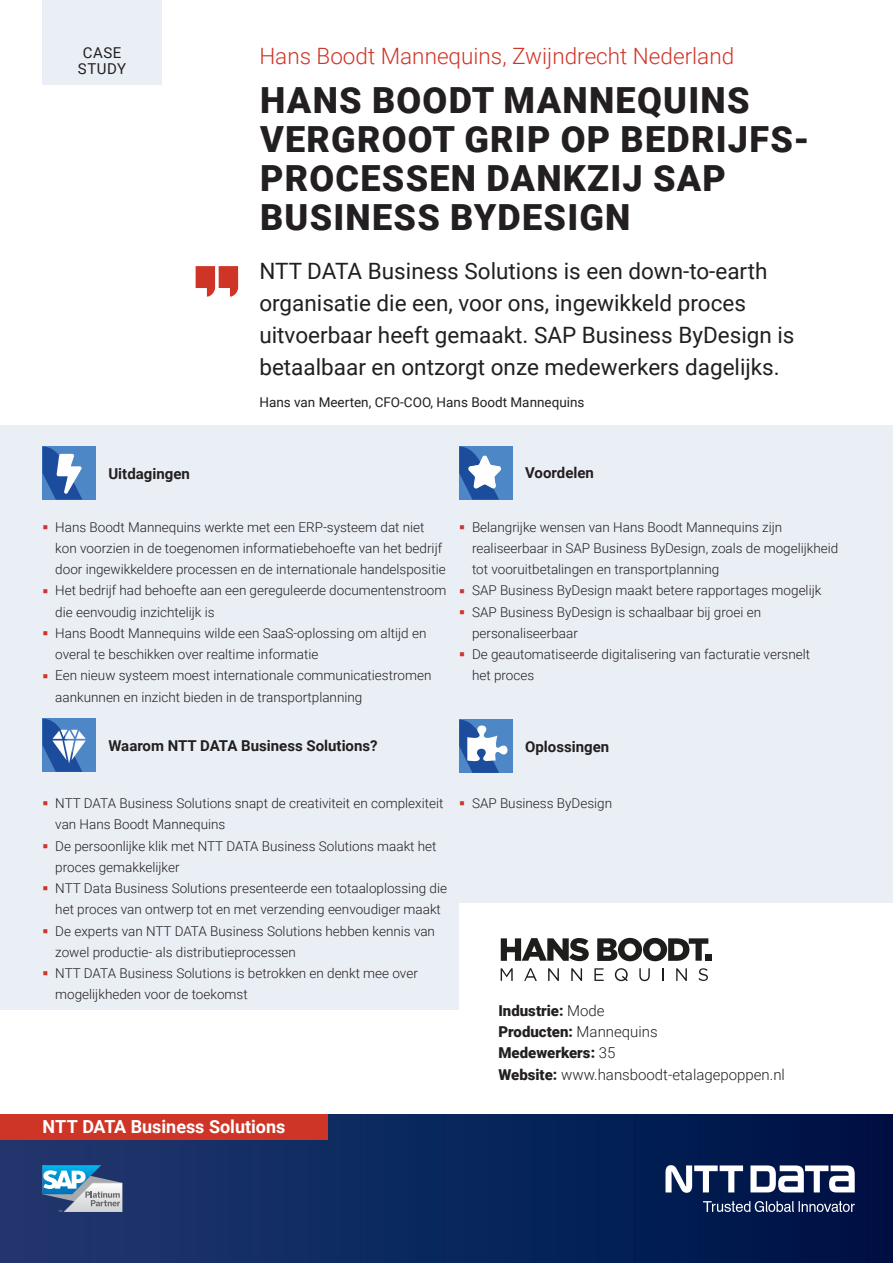
<style>
.page{position:relative;width:893px;height:1263px;background:#fff}
.page>*{position:absolute;margin:0;border:0;box-sizing:border-box;transform-origin:0 0}
.NTT_Headline_26pt{font:900 36px/39px "Roboto";letter-spacing:.035em;color:#231f20}
.t1{font:900 31.5px "Roboto";color:#cf3527;scale:.43 1}
.NTT_Statement_intro{font:22.5px/32px "Roboto";color:#231f20}
.NTT_Subhead_red_15pt{font:300 22.5px "Roboto";color:#cf3527}
.t2{font:700 18px "Roboto";color:#fff}
._05_Headline_H2_grid{font:700 15px "Roboto";color:#231f20}
._07_Copy_grid_10pt{font:900 15px "Roboto";color:#231f20}
._07_Copy_grid_10pt-2{font:300 15px "Roboto";color:#231f20}
.t3{font:15px/16.5px "Roboto";letter-spacing:.035em;color:#231f20;text-align:center}
.t4{font:300 13.5px/21.3px "Roboto";color:#231f20}
.NTT_Statement_intro-2{font:13.5px "Roboto";color:#231f20}
.s1{font-weight:300}
.s2{font-weight:900}
</style>
<div class="page">
<div style="left:0;top:1114px;width:893px;height:149px;background:linear-gradient(to right,#1f3970,#001246)"></div>
<svg style="left:43px;top:1165px;width:79px;height:47px"></svg>
<div style="left:0;top:1114px;width:327px;height:26px;background:#cf3527"></div>
<svg style="left:750px;top:1165px;width:105px;height:27px"></svg>
<svg style="left:665px;top:1165px;width:78px;height:28px"></svg>
<svg style="left:703px;top:1201px;width:152px;height:11px;background:#4d5b80"></svg>
<div style="left:43px;top:0;width:119px;height:85px;background:#eaeff6"></div>
<div style="left:0;top:425px;width:893px;height:585px;background:#eaeff6"></div>
<div style="left:459px;top:904px;width:434px;height:210px;background:#fff"></div>
<div style="left:43px;top:446px;width:53px;height:54px;background:#4d87c6"></div>
<svg style="left:43px;top:446px;width:39px;height:54px"></svg>
<div style="left:459px;top:720px;width:53px;height:53px;background:#4d87c6"></div>
<svg style="left:459px;top:720px;width:48px;height:53px"></svg>
<div style="left:459px;top:446px;width:53px;height:54px;background:#4d87c6"></div>
<svg style="left:459px;top:446px;width:43px;height:54px"></svg>
<div style="left:43px;top:719px;width:53px;height:53px;background:#4d87c6"></div>
<svg style="left:43px;top:719px;width:43px;height:53px"></svg>
<svg style="left:196px;top:266px;width:42px;height:31px"></svg>
<svg style="left:501px;top:968px;width:12px;height:13px"></svg>
<svg style="left:524px;top:968px;width:13px;height:13px"></svg>
<svg style="left:548px;top:968px;width:11px;height:13px"></svg>
<svg style="left:571px;top:968px;width:11px;height:13px"></svg>
<svg style="left:594px;top:968px;width:10px;height:13px"></svg>
<svg style="left:615px;top:968px;width:13px;height:13px"></svg>
<svg style="left:639px;top:968px;width:11px;height:13px"></svg>
<svg style="left:662px;top:968px;width:2px;height:13px"></svg>
<svg style="left:676px;top:968px;width:11px;height:13px"></svg>
<svg style="left:698px;top:968px;width:10px;height:13px"></svg>
<svg style="left:501px;top:938px;width:88px;height:23px"></svg>
<svg style="left:597px;top:938px;width:111px;height:23px"></svg>
<div style="left:706px;top:954px;width:6px;height:7px;background:#1d1d1b"></div>
<p class="t3" style="left:78px;top:44px;width:50px">CASE<br>STUDY</p>
<p class="_05_Headline_H2_grid" style="left:108px;top:463px;width:83px">Uitdagingen</p>
<p class="NTT_Subhead_red_15pt" style="left:259px;top:40px;width:476px">Hans Boodt Mannequins, Zwijndrecht Nederland</p>
<p class="NTT_Headline_26pt" style="left:260px;top:80px;width:551px">HANS BOODT MANNEQUINS<br>VERGROOT GRIP OP BEDRIJFS-<br>PROCESSEN DANKZIJ SAP<br>BUSINESS BYDESIGN</p>
<p class="NTT_Statement_intro" style="left:259px;top:254px;width:537px">NTT DATA Business Solutions is een down-to-earth organisatie die een, voor ons, ingewikkeld proces uitvoerbaar heeft gemaakt. SAP Business ByDesign is betaalbaar en ontzorgt onze medewerkers dagelijks.</p>
<p class="NTT_Statement_intro-2" style="left:259px;top:392px;width:327px">Hans van Meerten, CFO-COO, Hans Boodt Mannequins</p>
<p class="_05_Headline_H2_grid" style="left:525px;top:463px;width:70px">Voordelen</p>
<p class="t1" style="left:43px;top:503px;width:16px">-</p>
<p class="t4" style="left:55px;top:516px;width:392px">Hans Boodt Mannequins werkte met een ERP-systeem dat niet kon voorzien in de toegenomen informatiebehoefte van het bedrijf door ingewikkeldere processen en de internationale handelspositie</p>
<p class="t1" style="left:43px;top:567px;width:16px">-</p>
<p class="t4" style="left:55px;top:579px;width:393px">Het bedrijf had behoefte aan een gereguleerde documentenstroom die eenvoudig inzichtelijk is</p>
<p class="t1" style="left:43px;top:610px;width:16px">-</p>
<p class="t4" style="left:55px;top:622px;width:373px">Hans Boodt Mannequins wilde een SaaS-oplossing om altijd en overal te beschikken over realtime informatie</p>
<p class="t1" style="left:43px;top:652px;width:16px">-</p>
<p class="t4" style="left:55px;top:664px;width:378px">Een nieuw systeem moest internationale communicatiestromen aankunnen en inzicht bieden in de transportplanning</p>
<p class="_05_Headline_H2_grid" style="left:108px;top:735px;width:271px">Waarom NTT DATA Business Solutions?</p>
<p class="t1" style="left:459px;top:503px;width:16px">-</p>
<p class="t4" style="left:472px;top:516px;width:368px">Belangrijke wensen van Hans Boodt Mannequins zijn realiseerbaar in SAP Business ByDesign, zoals de mogelijkheid tot vooruitbetalingen en transportplanning</p>
<p class="t1" style="left:459px;top:567px;width:16px">-</p>
<p class="t4" style="left:472px;top:579px;width:351px">SAP Business ByDesign maakt betere rapportages mogelijk</p>
<p class="t1" style="left:459px;top:589px;width:16px">-</p>
<p class="t4" style="left:472px;top:601px;width:291px">SAP Business ByDesign is schaalbaar bij groei en personaliseerbaar</p>
<p class="t1" style="left:459px;top:631px;width:16px">-</p>
<p class="t4" style="left:472px;top:643px;width:340px">De geautomatiseerde digitalisering van facturatie versnelt het proces</p>
<p class="_05_Headline_H2_grid" style="left:525px;top:654px;width:244px">Why NTT DATA Business Solutions?</p>
<p class="_05_Headline_H2_grid" style="left:525px;top:736px;width:86px">Oplossingen</p>
<p class="t1" style="left:43px;top:780px;width:16px">-</p>
<p class="t4" style="left:55px;top:792px;width:390px">NTT DATA Business Solutions snapt de creativiteit en complexiteit van Hans Boodt Mannequins</p>
<p class="t1" style="left:43px;top:822px;width:16px">-</p>
<p class="t4" style="left:55px;top:834px;width:383px">De persoonlijke klik met NTT DATA Business Solutions maakt het proces gemakkelijker</p>
<p class="t1" style="left:43px;top:865px;width:16px">-</p>
<p class="t4" style="left:55px;top:877px;width:393px">NTT Data Business Solutions presenteerde een totaaloplossing die het proces van ontwerp tot en met verzending eenvoudiger maakt</p>
<p class="t1" style="left:43px;top:907px;width:16px">-</p>
<p class="t4" style="left:55px;top:919px;width:381px">De experts van NTT DATA Business Solutions hebben kennis van zowel productie- als distributieprocessen</p>
<p class="t1" style="left:43px;top:950px;width:16px">-</p>
<p class="t4" style="left:55px;top:962px;width:364px">NTT DATA Business Solutions is betrokken en denkt mee over mogelijkheden voor de toekomst</p>
<p class="t1" style="left:459px;top:780px;width:16px">-</p>
<p class="t4" style="left:472px;top:792px;width:142px">SAP Business ByDesign</p>
<p class="_07_Copy_grid_10pt" style="left:498px;top:1000px;width:108px">Industrie: <span class="s1">Mode</span></p>
<p class="_07_Copy_grid_10pt" style="left:498px;top:1021px;width:161px">Producten: <span class="s1">Mannequins</span></p>
<p class="_07_Copy_grid_10pt" style="left:498px;top:1042px;width:119px">Medewerkers: <span class="s1">35</span></p>
<p class="_07_Copy_grid_10pt-2" style="left:498px;top:1064px;width:288px"><span class="s2">Website:</span> www.hansboodt-etalagepoppen.nl</p>
<h3 class="t2" style="left:43px;top:1114px;width:244px">NTT DATA Business Solutions</h3>
</div>
